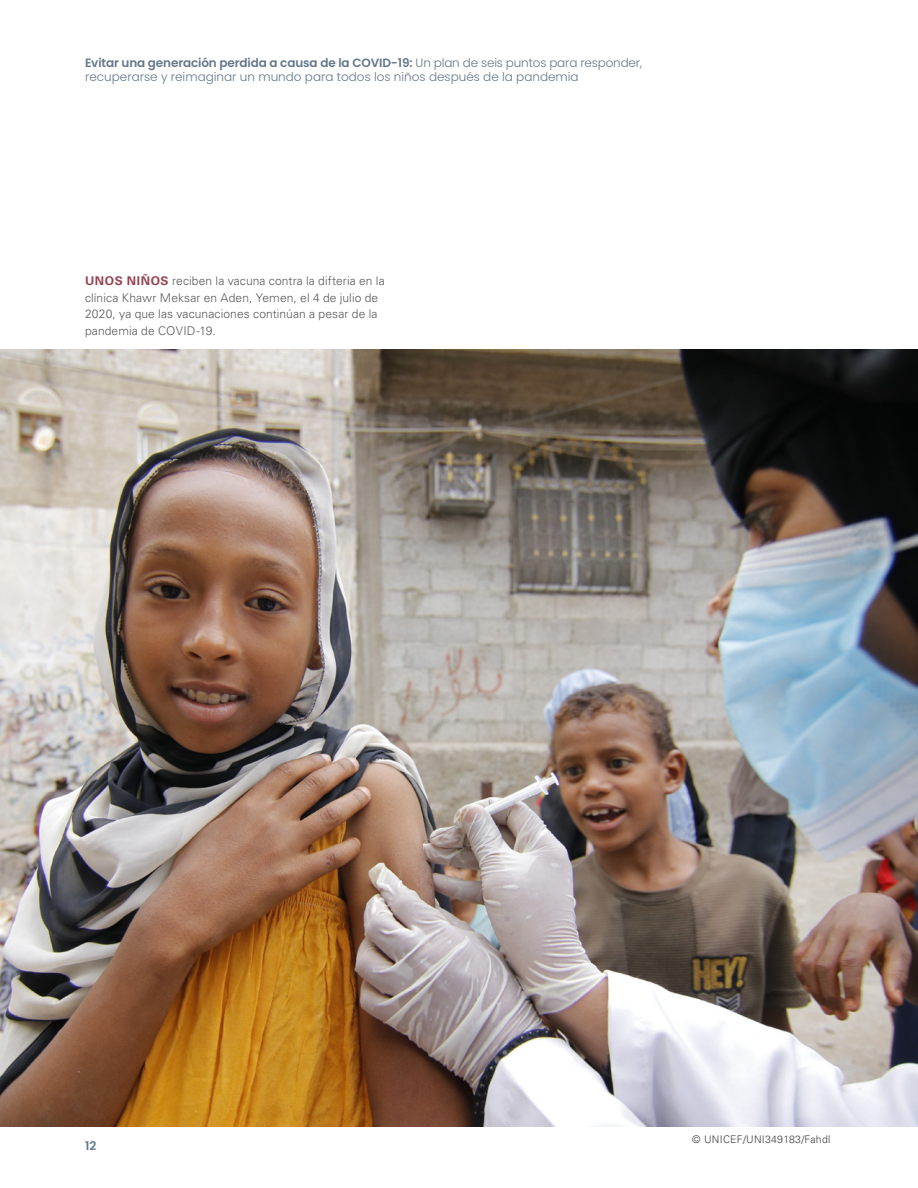
<style>
.page{position:relative;width:918px;height:1188px;background:#fff}
.page>*{position:absolute;margin:0;border:0;box-sizing:border-box;transform-origin:0 0}
.Caption_16{font:300 12px/16.5px "Univers LT Std";letter-spacing:.01em;color:#57585a}
.t1{font:300 12px/14.4px "Poppins";color:#65778a}
.t2{font:600 12px "Poppins";color:#65778a}
.Copyright{font:300 10.5px "Univers LT Std";letter-spacing:.025em;color:#3e3e3f}
.s1{font-weight:600}
.s2{font-weight:700;color:#964250}
</style>
<div class="page">
<img style="left:0;top:350px;width:918px;height:777px">
<p class="t1" style="left:85px;top:56px;width:559px"><span class="s1">Evitar una generación perdida a causa de la COVID-19:</span> Un plan de seis puntos para responder, recuperarse y reimaginar un mundo para todos los niños después de la pandemia</p>
<p class="Caption_16" style="left:85px;top:273px;width:301px"><span class="s2">UNOS NIÑOS</span> reciben la vacuna contra la difteria en la clínica Khawr Meksar en Aden, Yemen, el 4 de julio de 2020, ya que las vacunaciones continúan a pesar de la pandemia de COVID-19.</p>
<p class="t2" style="left:85px;top:1139px;width:13px">12</p>
<p class="Copyright" style="left:692px;top:1133px;width:140px">© UNICEF/UNI349183/Fahdl</p>
</div>
